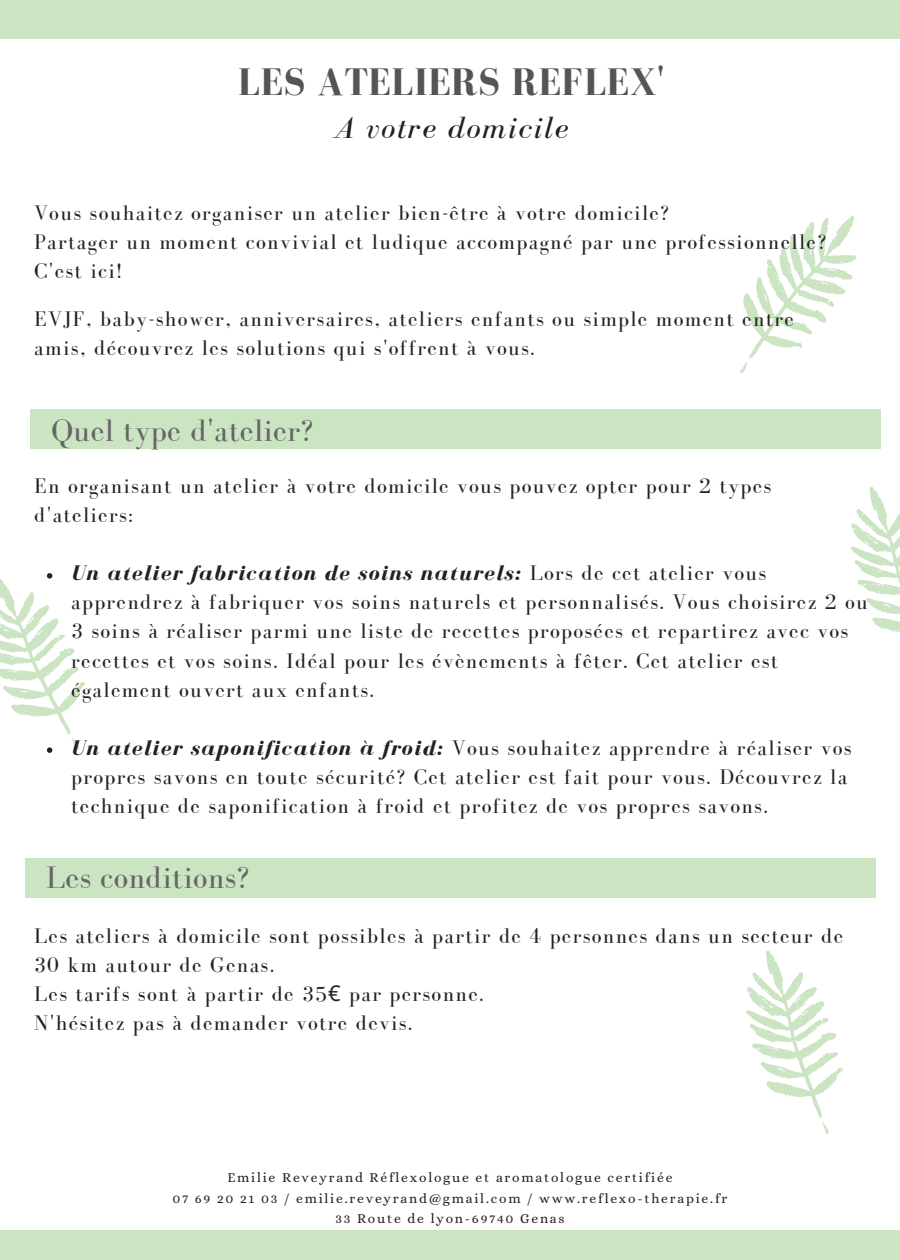
<style>
.page{position:relative;width:900px;height:1260px;background:#fff}
.page>*{position:absolute;margin:0;border:0;box-sizing:border-box;transform-origin:0 0}
.t1{font:700 39.5px "Bodoni FLF";letter-spacing:.01em;color:#595454}
.t2{font:32px "Bodoni FLF";letter-spacing:.01em;color:#666}
.t3{font:italic 31.75px "Bodoni FLF";letter-spacing:.06em;color:#222}
.t4{font:21.75px/29px "Bodoni FLF";letter-spacing:.06em;color:#222}
.t5{font:13.75px/20.5px "Alice";letter-spacing:.13em;color:#292318;text-align:center}
.s1{font-weight:700;font-style:italic}
.s2{font-family:"Noto Sans"}
</style>
<div class="page">
<div style="left:0;top:1230px;width:900px;height:30px;background:#cbe4c2"></div>
<div style="left:0;top:0;width:900px;height:38px;background:#cbe4c2"></div>
<svg style="left:740px;top:216px;width:117px;height:157px"></svg>
<div style="left:30px;top:409px;width:851px;height:40px;background:#cbe4c2"></div>
<svg style="left:0;top:573px;width:86px;height:180px"></svg>
<div style="left:25px;top:859px;width:851px;height:39px;background:#cbe4c2"></div>
<svg style="left:851px;top:487px;width:49px;height:145px"></svg>
<svg style="left:746px;top:950px;width:97px;height:184px"></svg>
<h1 class="t1" style="left:238px;top:61px;width:429px">LES ATELIERS REFLEX'</h1>
<h3 class="t3" style="left:334px;top:111px;width:236px">A votre domicile</h3>
<p class="t4" style="left:34px;top:198px;width:793px">Vous souhaitez organiser un atelier bien-être à votre domicile?<br>Partager un moment convivial et ludique accompagné par une professionnelle?<br>C'est ici!</p>
<p class="t4" style="left:34px;top:304px;width:761px">EVJF, baby-shower, anniversaires, ateliers enfants ou simple moment entre amis, découvrez les solutions qui s'offrent à vous.</p>
<h2 class="t2" style="left:51px;top:413px;width:264px">Quel type d'atelier?</h2>
<p class="t4" style="left:34px;top:471px;width:739px">En organisant un atelier à votre domicile vous pouvez opter pour 2 types d'ateliers:</p>
<p class="t4" style="left:71px;top:559px;width:798px"><span class="s1">Un atelier fabrication de soins naturels:</span> Lors de cet atelier vous apprendrez à fabriquer vos soins naturels et personnalisés. Vous choisirez 2 ou 3 soins à réaliser parmi une liste de recettes proposées et repartirez avec vos recettes et vos soins. Idéal pour les évènements à fêter. Cet atelier est également ouvert aux enfants.</p>
<p class="t4" style="left:71px;top:733px;width:782px"><span class="s1">Un atelier saponification à froid:</span> Vous souhaitez apprendre à réaliser vos propres savons en toute sécurité? Cet atelier est fait pour vous. Découvrez la technique de saponification à froid et profitez de vos propres savons.</p>
<h2 class="t2" style="left:46px;top:860px;width:205px">Les conditions?</h2>
<p class="t4" style="left:34px;top:921px;width:811px">Les ateliers à domicile sont possibles à partir de 4 personnes dans un secteur de 30 km autour de Genas.<br>Les tarifs sont à partir de 35<span class="s2">€</span> par personne.<br>N'hésitez pas à demander votre devis.</p>
<p class="t5" style="left:173px;top:1167px;width:556px">Emilie Reveyrand Réflexologue et aromatologue certifiée<br>07 69 20 21 03 / emilie.reveyrand@gmail.com / www.reflexo-therapie.fr<br>33 Route de lyon-69740 Genas</p>
</div>
